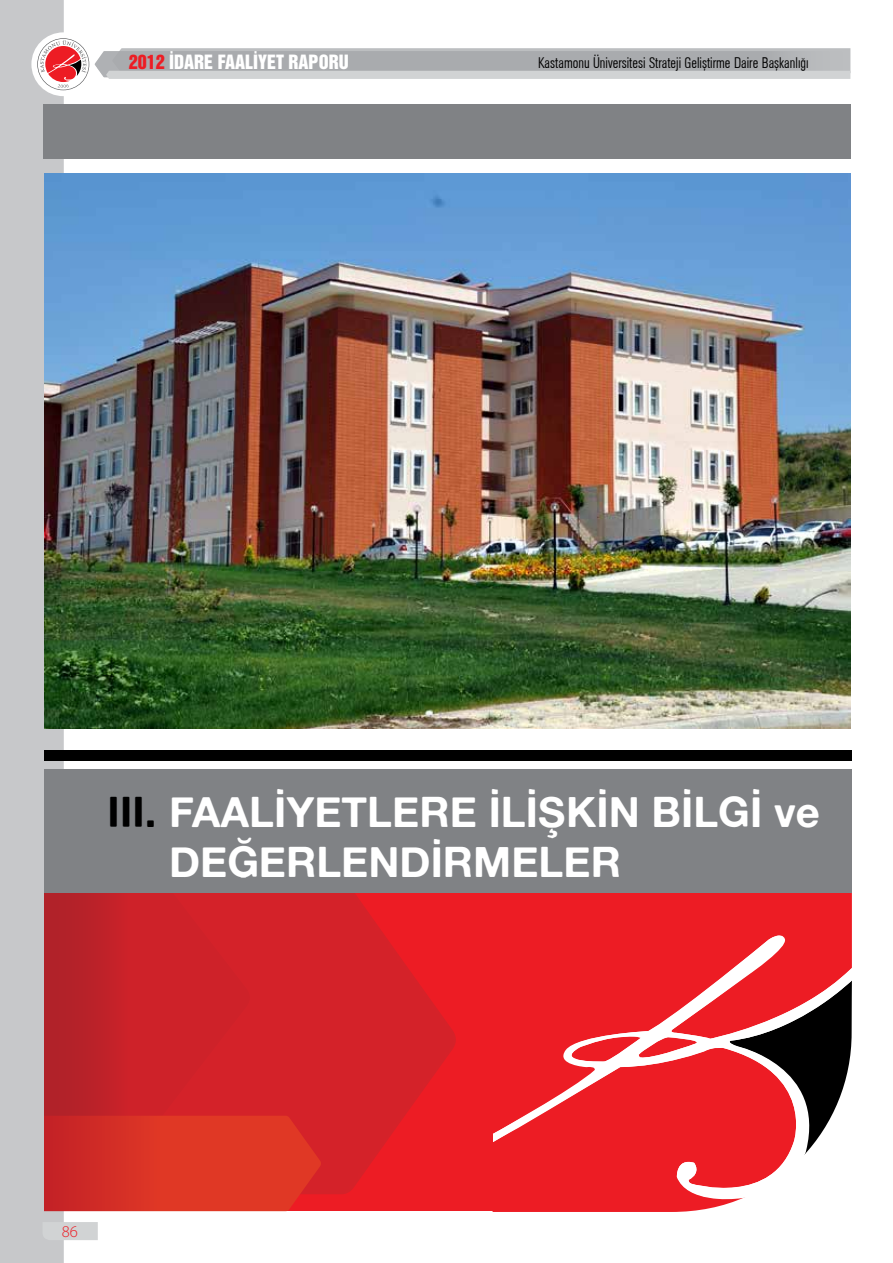
<style>
.page{position:relative;width:893px;height:1263px;background:#fff}
.page>*{position:absolute;margin:0;border:0;box-sizing:border-box;transform-origin:0 0}
.t1{font:42px/50.4px "Alte Haas Grotesk Bold";color:#fff}
.t2{font:18px "Helvetica Inserat LT Std";color:#fff}
.t3{font:300 16.5px "Myriad Pro";color:#ed1c24}
.t4{font:15px "AG Buch Condensed BQ Light";color:#000}
.s1{color:#ed1d24}
.s2{color:#000}
</style>
<div class="page">
<div style="left:0;top:0;width:64px;height:1263px;background:#c7c8ca"></div>
<svg style="left:94px;top:48px;width:756px;height:31px;background:#b7b9bb"></svg>
<svg style="left:38px;top:39px;width:51px;height:51px"></svg>
<svg style="left:40px;top:40px;width:46px;height:48px"></svg>
<svg style="left:43px;top:1222px;width:55px;height:18px"></svg>
<img style="left:45px;top:174px;width:806px;height:555px">
<div style="left:493px;top:893px;width:359px;height:38px;background:#ed1c24"></div>
<svg style="left:493px;top:1206px;width:226px;height:6px"></svg>
<svg style="left:493px;top:931px;width:359px;height:275px;fill:#ed1c24"></svg>
<div style="left:44px;top:851px;width:449px;height:360px;background:#ed1c24"></div>
<div style="left:44px;top:750px;width:808px;height:11px;background:#000"></div>
<svg style="left:44px;top:893px;width:412px;height:301px;fill:#d42229"></svg>
<svg style="left:44px;top:1116px;width:278px;height:95px;background:#d93125"></svg>
<div style="left:43px;top:105px;width:808px;height:54px;background:#808285"></div>
<div style="left:44px;top:769px;width:808px;height:124px;background:#808285"></div>
<p class="t2" style="left:129px;top:51px;width:221px"><span class="s1">2012</span> İDARE FAALİYET RAPORU</p>
<p class="t4" style="left:538px;top:55px;width:272px">Kastamonu Üniversitesi Strateji Geliştirme Daire Başkanlığı</p>
<h1 class="t1" style="left:169px;top:787px;width:652px;text-indent:-61px"><span class="s2">III.</span> FAALİYETLERE İLİŞKİN BİLGİ ve<br>DEĞERLENDİRMELER</h1>
<p class="t3" style="left:62px;top:1221px;width:18px">86</p>
</div>
